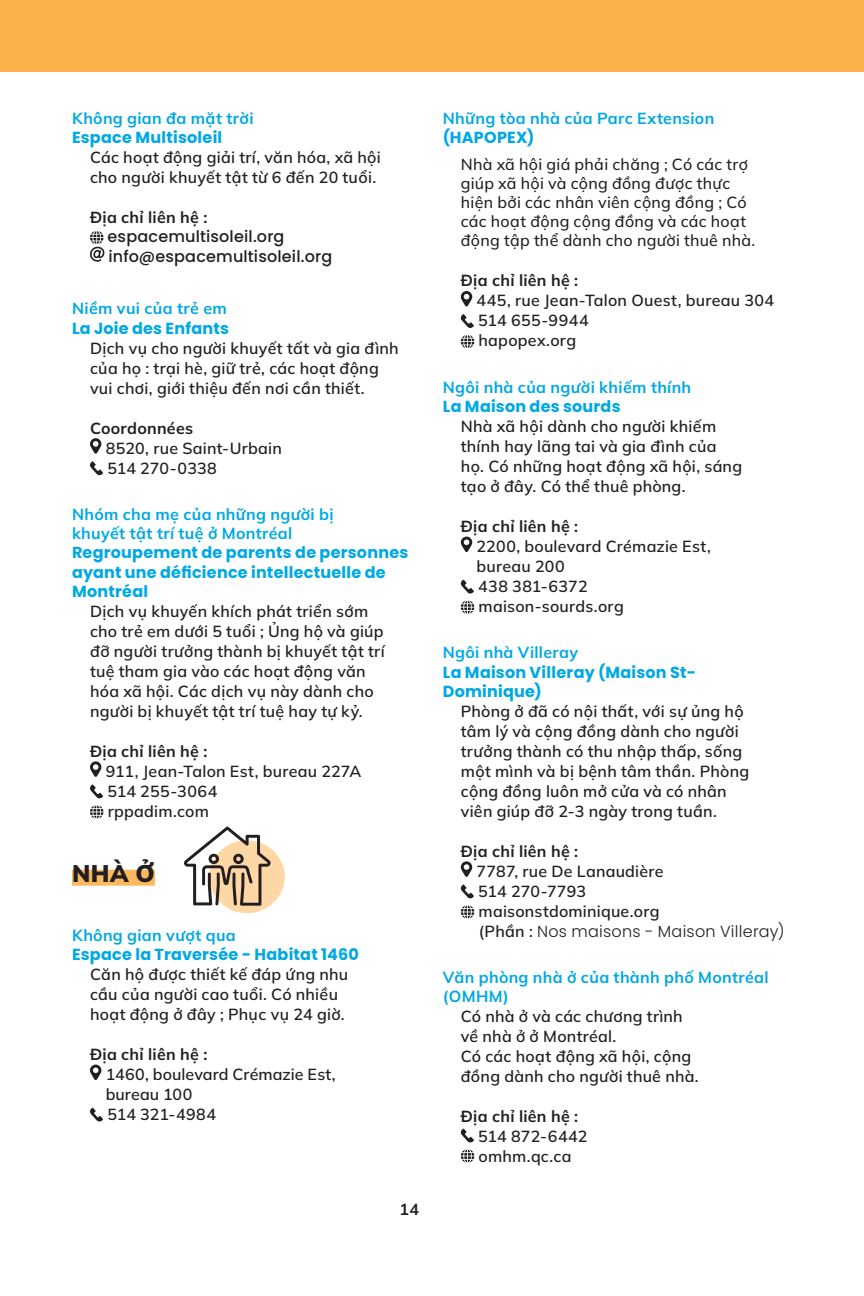
<style>
.page{position:relative;width:864px;height:1296px;background:#fff}
.page>*{position:absolute;margin:0;border:0;box-sizing:border-box;transform-origin:0 0}
.Nom_de_sections{font:900 24px "Mulish";color:#231f20}
.Descriptions_organis{font:600 16px/20px "Mulish";letter-spacing:.015em;color:#231f20}
.Sous-titres{font:700 16px/19.2px "Mulish";letter-spacing:.02em;color:#00a8e4}
.t1{font:700 16px/19.2px "Poppins";letter-spacing:.015em;color:#00a8e4}
.Sous-titres-2{font:500 16px/19.2px "Mulish";letter-spacing:.015em;color:#231f20}
.Descriptions_organis-2{font:700 16px "Mulish";letter-spacing:.015em;color:#231f20}
.t2{font:500 16px "Poppins";letter-spacing:.01em;color:#231f20}
.Descriptions_organis-3{font:300 16px "Poppins";letter-spacing:.02em;color:#231f20}
.s1{font-family:"Mulish";font-weight:600}
</style>
<div class="page">
<div style="left:72px;top:870px;width:83px;height:16px;background:#fcba5f"></div>
<svg style="left:90px;top:231px;width:15px;height:31px"></svg>
<svg style="left:90px;top:438px;width:11px;height:16px"></svg>
<svg style="left:90px;top:461px;width:13px;height:14px"></svg>
<svg style="left:90px;top:761px;width:11px;height:16px"></svg>
<svg style="left:90px;top:785px;width:13px;height:13px"></svg>
<svg style="left:90px;top:805px;width:13px;height:13px"></svg>
<svg style="left:90px;top:1065px;width:11px;height:15px"></svg>
<svg style="left:90px;top:1108px;width:13px;height:14px"></svg>
<div style="left:0;top:0;width:864px;height:72px;background:#fbb14a"></div>
<div style="left:209px;top:840px;width:76px;height:73px;background:#fed7a4;border-radius:50%"></div>
<svg style="left:184px;top:826px;width:87px;height:80px"></svg>
<svg style="left:461px;top:291px;width:11px;height:15px"></svg>
<svg style="left:460px;top:314px;width:14px;height:14px"></svg>
<svg style="left:461px;top:335px;width:13px;height:13px"></svg>
<svg style="left:461px;top:537px;width:11px;height:15px"></svg>
<svg style="left:460px;top:580px;width:14px;height:14px"></svg>
<svg style="left:461px;top:601px;width:13px;height:13px"></svg>
<svg style="left:461px;top:861px;width:11px;height:16px"></svg>
<svg style="left:460px;top:885px;width:14px;height:13px"></svg>
<svg style="left:461px;top:905px;width:13px;height:13px"></svg>
<svg style="left:460px;top:1129px;width:14px;height:14px"></svg>
<svg style="left:461px;top:1150px;width:13px;height:12px"></svg>
<p class="Sous-titres" style="left:72px;top:108px;width:183px">Không gian đa mặt trời</p>
<p class="t1" style="left:72px;top:128px;width:152px">Espace Multisoleil</p>
<p class="Descriptions_organis" style="left:90px;top:147px;width:292px">Các hoạt động giải trí, văn hóa, xã hội cho người khuyết tật từ 6 đến 20 tuổi.</p>
<p class="Descriptions_organis-2" style="left:90px;top:207px;width:119px">Địa chỉ liên hệ :</p>
<p class="t2" style="left:108px;top:228px;width:178px">espacemultisoleil.org</p>
<p class="t2" style="left:109px;top:247px;width:225px">info@espacemultisoleil.org</p>
<p class="Sous-titres" style="left:72px;top:299px;width:156px">Niềm vui của trẻ em</p>
<p class="t1" style="left:72px;top:319px;width:159px">La Joie des Enfants</p>
<p class="Descriptions_organis" style="left:90px;top:338px;width:310px">Dịch vụ cho người khuyết tất và gia đình của họ : trại hè, giữ trẻ, các hoạt động vui chơi, giới thiệu đến nơi cần thiết.</p>
<p class="Descriptions_organis-2" style="left:90px;top:417px;width:105px">Coordonnées</p>
<p class="Descriptions_organis" style="left:106px;top:438px;width:178px">8520, rue Saint-Urbain</p>
<p class="Descriptions_organis" style="left:107px;top:458px;width:111px">514 270-0338</p>
<p class="Sous-titres" style="left:72px;top:504px;width:263px">Nhóm cha mẹ của những người bị khuyết tật trí tuệ ở Montréal</p>
<p class="t1" style="left:72px;top:543px;width:338px">Regroupement de parents de personnes ayant une déficience intellectuelle de<br>Montréal</p>
<p class="Descriptions_organis" style="left:90px;top:601px;width:296px">Dịch vụ khuyến khích phát triển sớm cho trẻ em dưới 5 tuổi ; Ủng hộ và giúp đỡ người trưởng thành bị khuyết tật trí tuệ tham gia vào các hoạt động văn hóa xã hội. Các dịch vụ này dành cho người bị khuyết tật trí tuệ hay tự kỷ.</p>
<p class="Descriptions_organis-2" style="left:90px;top:740px;width:119px">Địa chỉ liên hệ :</p>
<p class="Descriptions_organis" style="left:106px;top:761px;width:257px">911, Jean-Talon Est, bureau 227A</p>
<p class="Descriptions_organis" style="left:107px;top:781px;width:111px">514 255-3064</p>
<p class="Descriptions_organis" style="left:108px;top:801px;width:103px">rppadim.com</p>
<p class="Nom_de_sections" style="left:72px;top:857px;width:84px">NHÀ Ở</p>
<p class="Sous-titres" style="left:72px;top:925px;width:165px">Không gian vượt qua</p>
<p class="t1" style="left:72px;top:945px;width:289px">Espace la Traversée - Habitat 1460</p>
<p class="Descriptions_organis" style="left:90px;top:964px;width:260px">Căn hộ được thiết kế đáp ứng nhu cầu của người cao tuổi. Có nhiều hoạt động ở đây ; Phục vụ 24 giờ.</p>
<p class="Descriptions_organis-2" style="left:90px;top:1044px;width:119px">Địa chỉ liên hệ :</p>
<p class="Descriptions_organis" style="left:106px;top:1064px;width:232px">1460, boulevard Crémazie Est, bureau 100</p>
<p class="Descriptions_organis" style="left:107px;top:1104px;width:110px">514 321-4984</p>
<p class="Descriptions_organis-2" style="left:400px;top:1199px;width:21px">14</p>
<p class="Sous-titres" style="left:443px;top:108px;width:273px">Những tòa nhà của Parc Extension</p>
<p class="t1" style="left:443px;top:128px;width:93px">(HAPOPEX)</p>
<p class="Sous-titres-2" style="left:461px;top:154px;width:296px">Nhà xã hội giá phải chăng ; Có các trợ giúp xã hội và cộng đồng được thực hiện bởi các nhân viên cộng đồng ; Có các hoạt động cộng đồng và các hoạt động tập thể dành cho người thuê nhà.</p>
<p class="Descriptions_organis-2" style="left:461px;top:270px;width:119px">Địa chỉ liên hệ :</p>
<p class="Descriptions_organis" style="left:477px;top:290px;width:299px">445, rue Jean-Talon Ouest, bureau 304</p>
<p class="Descriptions_organis" style="left:478px;top:310px;width:112px">514 655-9944</p>
<p class="Descriptions_organis" style="left:479px;top:330px;width:99px">hapopex.org</p>
<p class="Sous-titres" style="left:443px;top:377px;width:250px">Ngôi nhà của người khiếm thính</p>
<p class="t1" style="left:443px;top:397px;width:179px">La Maison des sourds</p>
<p class="Descriptions_organis" style="left:461px;top:416px;width:283px">Nhà xã hội dành cho người khiếm thính hay lãng tai và gia đình của họ. Có những hoạt động xã hội, sáng tạo ở đây. Có thể thuê phòng.</p>
<p class="Descriptions_organis-2" style="left:461px;top:516px;width:119px">Địa chỉ liên hệ :</p>
<p class="Descriptions_organis" style="left:477px;top:536px;width:236px">2200, boulevard Crémazie Est, bureau 200</p>
<p class="Descriptions_organis" style="left:478px;top:576px;width:111px">438 381-6372</p>
<p class="Descriptions_organis" style="left:479px;top:596px;width:147px">maison-sourds.org</p>
<p class="Sous-titres" style="left:443px;top:643px;width:137px">Ngôi nhà Villeray</p>
<p class="t1" style="left:443px;top:663px;width:255px">La Maison Villeray (Maison St-<br>Dominique)</p>
<p class="Descriptions_organis" style="left:461px;top:701px;width:290px">Phòng ở đã có nội thất, với sự ủng hộ tâm lý và cộng đồng dành cho người trưởng thành có thu nhập thấp, sống một mình và bị bệnh tâm thần. Phòng cộng đồng luôn mở cửa và có nhân viên giúp đỡ 2-3 ngày trong tuần.</p>
<p class="Descriptions_organis-2" style="left:461px;top:840px;width:119px">Địa chỉ liên hệ :</p>
<p class="Descriptions_organis" style="left:477px;top:861px;width:189px">7787, rue De Lanaudière</p>
<p class="Descriptions_organis" style="left:478px;top:881px;width:109px">514 270-7793</p>
<p class="Descriptions_organis" style="left:479px;top:901px;width:183px">maisonstdominique.org</p>
<p class="Descriptions_organis-3" style="left:479px;top:922px;width:307px"><span class="s1">(Phần :</span> Nos maisons - Maison Villeray)</p>
<p class="Sous-titres" style="left:443px;top:968px;width:327px">Văn phòng nhà ở của thành phố Montréal (OMHM)</p>
<p class="Descriptions_organis" style="left:461px;top:1006px;width:223px">Có nhà ở và các chương trình về nhà ở ở Montréal.</p>
<p class="Descriptions_organis" style="left:461px;top:1046px;width:239px">Có các hoạt động xã hội, cộng đồng dành cho người thuê nhà.</p>
<p class="Descriptions_organis-2" style="left:461px;top:1106px;width:119px">Địa chỉ liên hệ :</p>
<p class="Descriptions_organis" style="left:478px;top:1126px;width:111px">514 872-6442</p>
<p class="Descriptions_organis" style="left:479px;top:1146px;width:94px">omhm.qc.ca</p>
</div>
